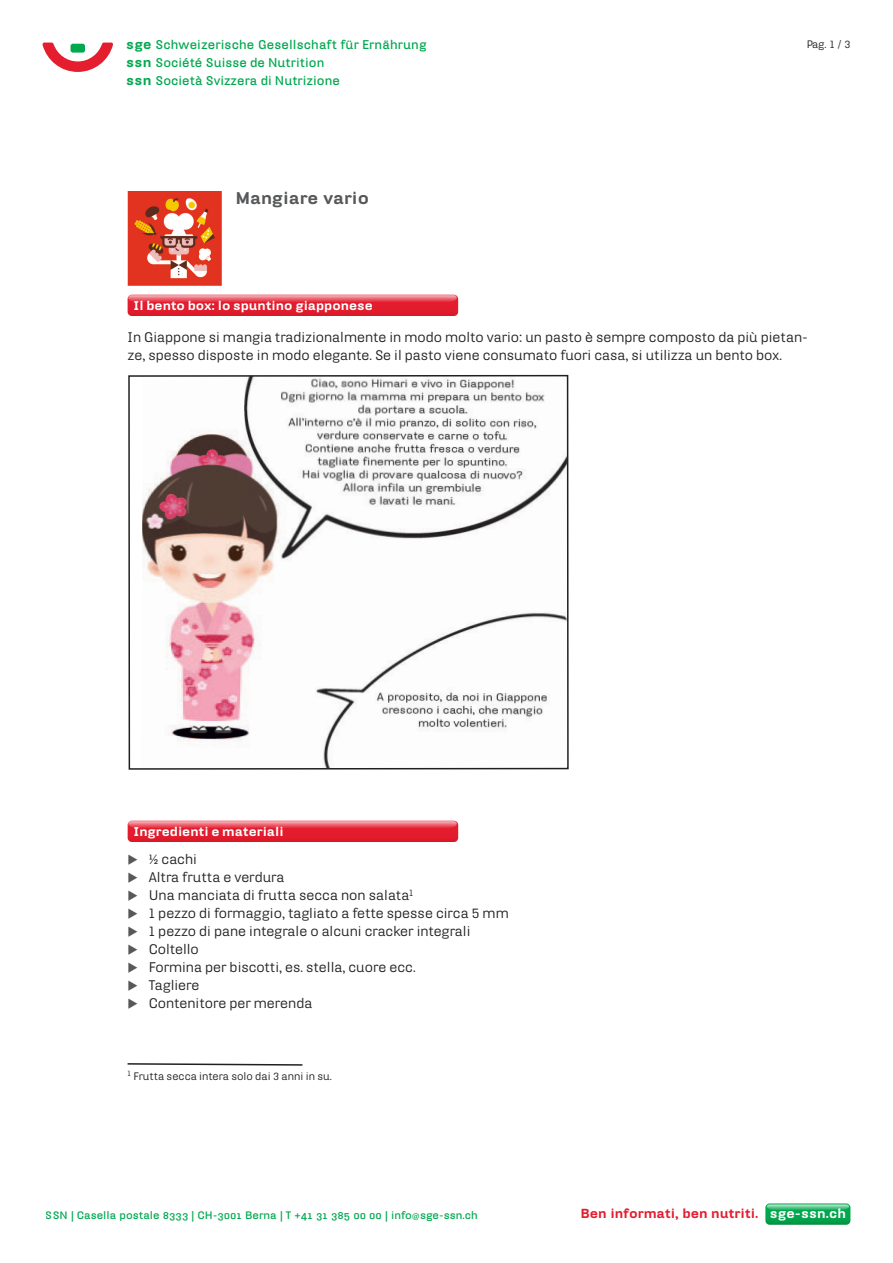
<style>
.page{position:relative;width:893px;height:1263px;background:#fff}
.page>*{position:absolute;margin:0;border:0;box-sizing:border-box;transform-origin:0 0}
.t1{font:900 16.5px "Hydra Text";color:#57585a}
.t2{font:13.5px/18px "Hydra Text";color:#231f20}
.t3{font:900 12.75px "Hydra Text";letter-spacing:-.01em;color:#e41d2f}
.t4{font:700 12.3px/18px "Hydra Text";letter-spacing:.005em;color:#00a84e}
.t5{font:900 12.3px "Hydra Text";color:#fff}
.t6{font:700 10.5px "Hydra Text";color:#00a84e}
.t7{font:10.5px "Hydra Text";color:#231f20}
.s1{font-weight:900;font-size:13.05px}
.s2{color:#57585a}
.s3{font-family:"Hydra Text Bold Expert";font-weight:400}
.s4{font-weight:400}
.s5{color:#fff}
</style>
<div class="page">
<svg style="left:43px;top:43px;width:70px;height:29px"></svg>
<svg style="left:765px;top:1203px;width:85px;height:22px;background:#24af64"></svg>
<svg style="left:128px;top:295px;width:330px;height:21px;background:#e12435"></svg>
<img style="left:129px;top:296px;width:328px;height:5px">
<svg style="left:128px;top:822px;width:330px;height:20px;background:#e01d2d"></svg>
<img style="left:129px;top:821px;width:328px;height:6px">
<img style="left:128px;top:191px;width:93px;height:94px">
<img style="left:142px;top:378px;width:424px;height:389px">
<div style="left:128px;top:375px;width:441px;height:395px;border:2px solid #231f20"></div>
<svg style="left:127px;top:1063px;width:176px;height:3px"></svg>
<p class="t4" style="left:126px;top:35px;width:302px"><span class="s1">sge</span> Schweizerische Gesellschaft für Ernährung</p>
<p class="t7" style="left:806px;top:38px;width:46px">Pag. 1 / 3</p>
<p class="t4" style="left:126px;top:53px;width:215px"><span class="s1">ssn</span> Société Suisse de Nutrition <span class="s1">ssn</span> Società Svizzera di Nutrizione</p>
<p class="t1" style="left:236px;top:187px;width:135px">Mangiare vario</p>
<p class="t5" style="left:134px;top:298px;width:241px">Il bento box: lo spuntino giapponese</p>
<p class="t2" style="left:128px;top:328px;width:682px">In Giappone si mangia tradizionalmente in modo molto vario: un pasto è sempre composto da più pietan&shy;ze, spesso disposte in modo elegante. Se il pasto viene consumato fuori casa, si utilizza un bento box.</p>
<p class="t5" style="left:134px;top:823px;width:152px">Ingredienti e materiali</p>
<p class="t2" style="left:128px;top:850px;width:71px"><span class="s2">◆</span> ½ cachi</p>
<p class="t2" style="left:128px;top:868px;width:158px"><span class="s2">◆</span> Altra frutta e verdura</p>
<p class="t2" style="left:128px;top:886px;width:288px"><span class="s2">◆</span> Una manciata di frutta secca non salata<sup>1</sup></p>
<p class="t2" style="left:128px;top:904px;width:383px"><span class="s2">◆</span> 1 pezzo di formaggio, tagliato a fette spesse circa 5 mm</p>
<p class="t2" style="left:128px;top:922px;width:344px"><span class="s2">◆</span> 1 pezzo di pane integrale o alcuni cracker integrali</p>
<p class="t2" style="left:128px;top:940px;width:73px"><span class="s2">◆</span> Coltello</p>
<p class="t2" style="left:128px;top:958px;width:290px"><span class="s2">◆</span> Formina per biscotti, es. stella, cuore ecc.</p>
<p class="t2" style="left:128px;top:976px;width:73px"><span class="s2">◆</span> Tagliere</p>
<p class="t2" style="left:128px;top:994px;width:186px"><span class="s2">◆</span> Contenitore per merenda</p>
<p class="t7" style="left:128px;top:1069px;width:206px"><sup>1</sup> Frutta secca intera solo dai 3 anni in su.</p>
<p class="t6" style="left:46px;top:1208px;width:434px">SSN | Casella postale <span class="s3">8333</span> | CH-<span class="s3">3001</span> Berna | T +<span class="s3">41 31 385 00 00</span> | info<span class="s4">@</span>sge-ssn.ch</p>
<p class="t3" style="left:581px;top:1205px;width:267px">Ben informati, ben nutriti. <span class="s5">sge-ssn.ch</span></p>
</div>
